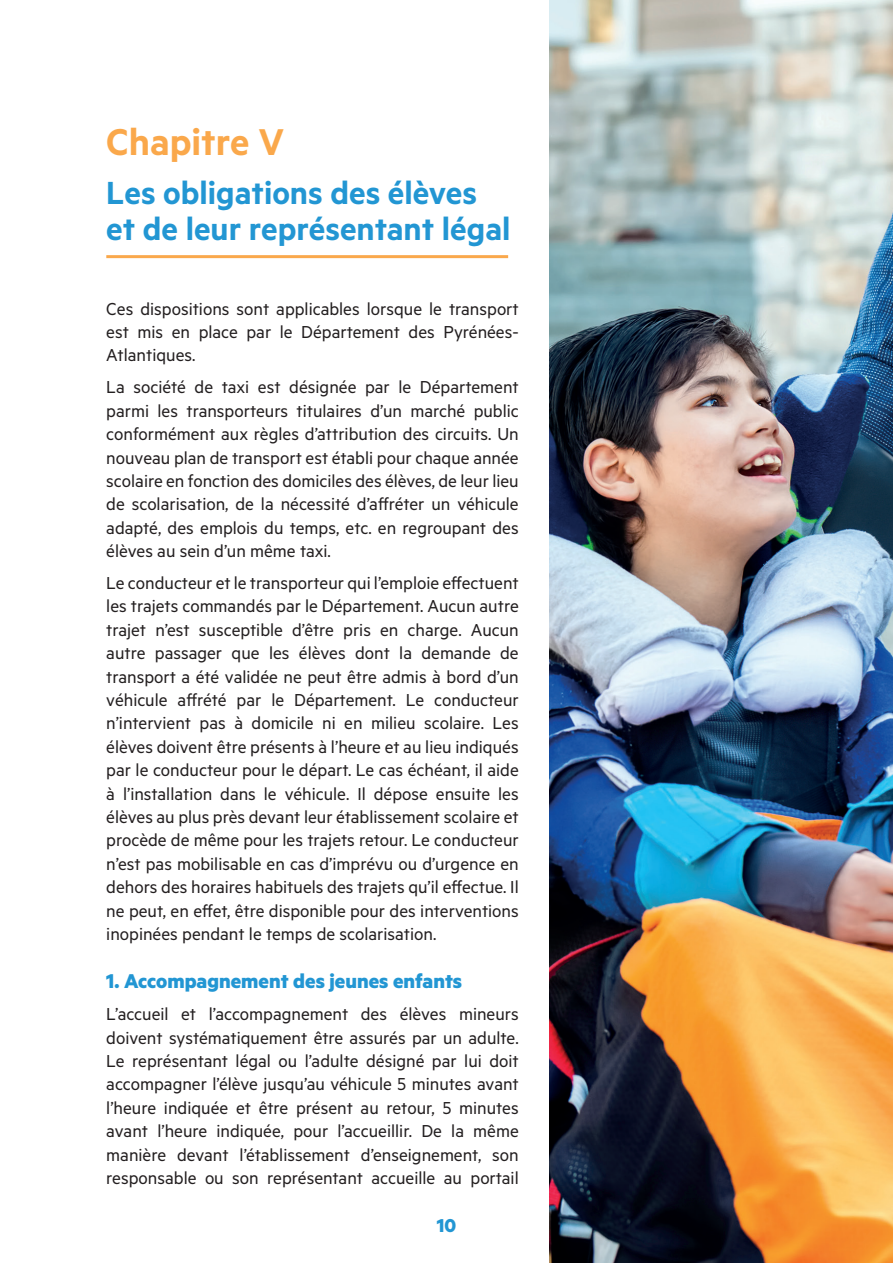
<style>
.page{position:relative;width:893px;height:1263px;background:#fff}
.page>*{position:absolute;margin:0;border:0;box-sizing:border-box;transform-origin:0 0}
.t1{font:600 42px "Metric";color:#faa84b}
.t2{font:600 36px "Metric";color:#2296d3}
.t3{font:700 22.5px "Metric";color:#2296d3}
.t4{font:700 21px "Metric";color:#2296d3}
.t5{font:19.5px/23.4px "Metric";color:#231f20;text-align:justify}
</style>
<div class="page">
<hr style="left:106px;top:255px;width:402px;height:3px;background:#faa84b">
<img style="left:549px;top:0;width:344px;height:1263px">
<p class="t1" style="left:106px;top:117px;width:179px">Chapitre V</p>
<p class="t2" style="left:106px;top:171px;width:372px">Les obligations des élèves</p>
<p class="t2" style="left:106px;top:207px;width:406px">et de leur représentant légal</p>
<p class="t5" style="left:106px;top:296px;width:414px">Ces dispositions sont applicables lorsque le transport est mis en place par le Département des Pyrénées-Atlantiques.</p>
<p class="t5" style="left:106px;top:375px;width:414px">La société de taxi est désignée par le Département parmi les transporteurs titulaires d’un marché public conformément aux règles d’attribution des circuits. Un nouveau plan de transport est établi pour chaque année scolaire en fonction des domiciles des élèves, de leur lieu de scolarisation, de la nécessité d’affréter un véhicule adapté, des emplois du temps, etc. en regroupant des élèves au sein d’un même taxi.</p>
<p class="t5" style="left:106px;top:571px;width:414px">Le conducteur et le transporteur qui l’emploie effectuent les trajets commandés par le Département. Aucun autre trajet n’est susceptible d’être pris en charge. Aucun autre passager que les élèves dont la demande de transport a été validée ne peut être admis à bord d’un véhicule affrété par le Département. Le conducteur n’intervient pas à domicile ni en milieu scolaire. Les élèves doivent être présents à l’heure et au lieu indiqués par le conducteur pour le départ. Le cas échéant, il aide à l’installation dans le véhicule. Il dépose ensuite les élèves au plus près devant leur établissement scolaire et procède de même pour les trajets retour. Le conducteur n’est pas mobilisable en cas d’imprévu ou d’urgence en dehors des horaires habituels des trajets qu’il effectue. Il ne peut, en effet, être disponible pour des interventions inopinées pendant le temps de scolarisation.</p>
<p class="t3" style="left:106px;top:967px;width:357px">1. Accompagnement des jeunes enfants</p>
<p class="t5" style="left:106px;top:1002px;width:414px">L’accueil et l’accompagnement des élèves mineurs doivent systématiquement être assurés par un adulte.<br>Le représentant légal ou l’adulte désigné par lui doit accompagner l’élève jusqu’au véhicule 5 minutes avant l’heure indiquée et être présent au retour, 5 minutes avant l’heure indiquée, pour l’accueillir. De la même manière devant l’établissement d’enseignement, son responsable ou son représentant accueille au portail</p>
<p class="t4" style="left:437px;top:1212px;width:21px">10</p>
</div>
